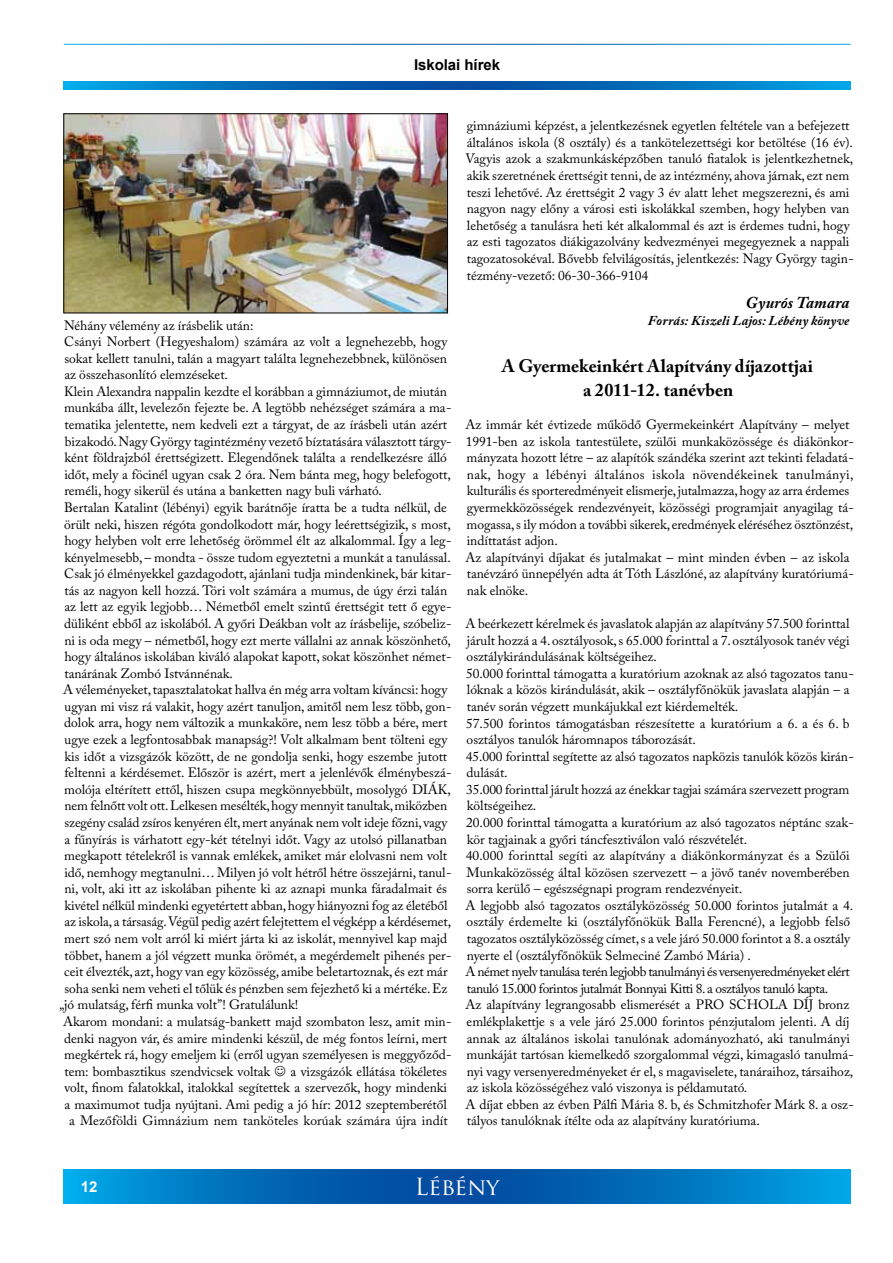
<style>
.page{position:relative;width:893px;height:1263px;background:#fff}
.page>*{position:absolute;margin:0;border:0;box-sizing:border-box;transform-origin:0 0}
.t1{font:22.95px "Trajan Pro";color:#fff}
.t2{font:700 18px/24.2px "Adobe Caslon Pro";letter-spacing:.005em;color:#000;text-align:center}
.t3{font:italic 700 16.5px "Adobe Caslon Pro";letter-spacing:.005em;color:#000}
.t4{font:700 15px "Arial";letter-spacing:-.005em;color:#000}
.t5{font:700 15px "Arial";color:#fff}
.t6{font:13.5px/16.6px "Adobe Caslon Pro";letter-spacing:-.005em;color:#000}
.t7{font:italic 700 13.5px "Adobe Caslon Pro";letter-spacing:.01em;color:#000}
</style>
<div class="page">
<svg style="left:64px;top:81px;width:786px;height:9px;background:#0071bc"></svg>
<svg style="left:64px;top:1169px;width:786px;height:34px;background:#0071bc"></svg>
<img style="left:66px;top:116px;width:380px;height:195px">
<p class="t4" style="left:414px;top:55px;width:88px">Iskolai hírek</p>
<p class="t6" style="left:64px;top:317px;width:191px">Néhány vélemény az írásbelik után:</p>
<p class="t6" style="left:64px;top:333px;width:385px">Csányi Norbert (Hegyeshalom) számára az volt a legnehezebb, hogy</p>
<p class="t6" style="left:64px;top:350px;width:384px">sokat kellett tanulni, talán a magyart találta legnehezebbnek, különösen</p>
<p class="t6" style="left:64px;top:366px;width:165px">az összehasonlító elemzéseket.</p>
<p class="t6" style="left:64px;top:383px;width:385px">Klein Alexandra nappalin kezdte el korábban a gimnáziumot, de miután</p>
<p class="t6" style="left:64px;top:399px;width:389px">munkába állt, levelezőn fejezte be. A legtöbb nehézséget számára a ma-</p>
<p class="t6" style="left:64px;top:416px;width:384px">tematika jelentette, nem kedveli ezt a tárgyat, de az írásbeli után azért</p>
<p class="t6" style="left:65px;top:433px;width:388px">bizakodó. Nagy György tagintézmény vezető bíztatására választott tárgy-</p>
<p class="t6" style="left:65px;top:449px;width:384px">ként földrajzból érettségizett. Elegendőnek találta a rendelkezésre álló</p>
<p class="t6" style="left:64px;top:466px;width:388px">időt, mely a föcinél ugyan csak 2 óra. Nem bánta meg, hogy belefogott,</p>
<p class="t6" style="left:64px;top:482px;width:319px">reméli, hogy sikerül és utána a banketten nagy buli várható.</p>
<p class="t6" style="left:64px;top:499px;width:384px">Bertalan Katalint (lébényi) egyik barátnője íratta be a tudta nélkül, de</p>
<p class="t6" style="left:64px;top:515px;width:388px">örült neki, hiszen régóta gondolkodott már, hogy leérettségizik, s most,</p>
<p class="t6" style="left:64px;top:532px;width:389px">hogy helyben volt erre lehetőség örömmel élt az alkalommal. Így a leg-</p>
<p class="t6" style="left:65px;top:549px;width:388px">kényelmesebb, – mondta - össze tudom egyeztetni a munkát a tanulással.</p>
<p class="t6" style="left:64px;top:565px;width:389px">Csak jó élményekkel gazdagodott, ajánlani tudja mindenkinek, bár kitar-</p>
<p class="t6" style="left:64px;top:582px;width:384px">tás az nagyon kell hozzá. Töri volt számára a mumus, de úgy érzi talán</p>
<p class="t6" style="left:64px;top:598px;width:389px">az lett az egyik legjobb… Németből emelt szintű érettségit tett ő egye-</p>
<p class="t6" style="left:64px;top:615px;width:389px">düliként ebből az iskolából. A győri Deákban volt az írásbelije, szóbeliz-</p>
<p class="t6" style="left:64px;top:632px;width:388px">ni is oda megy – németből, hogy ezt merte vállalni az annak köszönhető,</p>
<p class="t6" style="left:64px;top:648px;width:389px">hogy általános iskolában kiváló alapokat kapott, sokat köszönhet német-</p>
<p class="t6" style="left:64px;top:665px;width:170px">tanárának Zombó Istvánnénak.</p>
<p class="t6" style="left:63px;top:681px;width:386px">A véleményeket, tapasztalatokat hallva én még arra voltam kíváncsi: hogy</p>
<p class="t6" style="left:65px;top:698px;width:388px">ugyan mi visz rá valakit, hogy azért tanuljon, amitől nem lesz több, gon-</p>
<p class="t6" style="left:64px;top:714px;width:385px">dolok arra, hogy nem változik a munkaköre, nem lesz több a bére, mert</p>
<p class="t6" style="left:65px;top:731px;width:384px">ugye ezek a legfontosabbak manapság?! Volt alkalmam bent tölteni egy</p>
<p class="t6" style="left:65px;top:748px;width:384px">kis időt a vizsgázók között, de ne gondolja senki, hogy eszembe jutott</p>
<p class="t6" style="left:64px;top:764px;width:389px">feltenni a kérdésemet. Először is azért, mert a jelenlévők élménybeszá-</p>
<p class="t6" style="left:64px;top:781px;width:388px">molója eltérített ettől, hiszen csupa megkönnyebbült, mosolygó DIÁK,</p>
<p class="t6" style="left:64px;top:797px;width:384px">nem felnőtt volt ott. Lelkesen mesélték, hogy mennyit tanultak, miközben</p>
<p class="t6" style="left:64px;top:814px;width:385px">szegény család zsíros kenyéren élt, mert anyának nem volt ideje főzni, vagy</p>
<p class="t6" style="left:64px;top:830px;width:384px">a fűnyírás is várhatott egy-két tételnyi időt. Vagy az utolsó pillanatban</p>
<p class="t6" style="left:64px;top:847px;width:384px">megkapott tételekről is vannak emlékek, amiket már elolvasni nem volt</p>
<p class="t6" style="left:64px;top:864px;width:389px">idő, nemhogy megtanulni… Milyen jó volt hétről hétre összejárni, tanul-</p>
<p class="t6" style="left:64px;top:880px;width:384px">ni, volt, aki itt az iskolában pihente ki az aznapi munka fáradalmait és</p>
<p class="t6" style="left:65px;top:897px;width:384px">kivétel nélkül mindenki egyetértett abban, hogy hiányozni fog az életéből</p>
<p class="t6" style="left:64px;top:913px;width:388px">az iskola, a társaság. Végül pedig azért felejtettem el végképp a kérdésemet,</p>
<p class="t6" style="left:64px;top:930px;width:384px">mert szó nem volt arról ki miért járta ki az iskolát, mennyivel kap majd</p>
<p class="t6" style="left:64px;top:947px;width:389px">többet, hanem a jól végzett munka örömét, a megérdemelt pihenés per-</p>
<p class="t6" style="left:64px;top:963px;width:385px">ceit élvezték, azt, hogy van egy közösség, amibe beletartoznak, és ezt már</p>
<p class="t6" style="left:64px;top:980px;width:384px">soha senki nem veheti el tőlük és pénzben sem fejezhető ki a mértéke. Ez</p>
<p class="t6" style="left:59px;top:996px;width:240px">„jó mulatság, férfi munka volt”! Gratulálunk!</p>
<p class="t6" style="left:63px;top:1013px;width:390px">Akarom mondani: a mulatság-bankett majd szombaton lesz, amit min-</p>
<p class="t6" style="left:64px;top:1029px;width:384px">denki nagyon vár, és amire mindenki készül, de még fontos leírni, mert</p>
<p class="t6" style="left:64px;top:1046px;width:389px">megkértek rá, hogy emeljem ki (erről ugyan személyesen is meggyőződ-</p>
<p class="t6" style="left:64px;top:1063px;width:207px">tem: bombasztikus szendvicsek voltak</p>
<p class="t6" style="left:64px;top:1063px;width:385px;text-align:right">a vizsgázók ellátása tökéletes<br>volt, finom falatokkal, italokkal segítettek a szervezők, hogy mindenki a maximumot tudja nyújtani. Ami pedig a jó hír: 2012 szeptemberétől a Mezőföldi Gimnázium nem tanköteles korúak számára újra indít</p>
<p class="t6" style="left:465px;top:117px;width:390px">gimnáziumi képzést, a jelentkezésnek egyetlen feltétele van a befejezett általános iskola (8 osztály) és a tankötelezettségi kor betöltése (16 év).<br>Vagyis azok a szakmunkásképzőben tanuló fiatalok is jelentkezhetnek, akik szeretnének érettségit tenni, de az intézmény, ahova járnak, ezt nem teszi lehetővé. Az érettségit 2 vagy 3 év alatt lehet megszerezni, és ami nagyon nagy előny a városi esti iskolákkal szemben, hogy helyben van lehetőség a tanulásra heti két alkalommal és azt is érdemes tudni, hogy az esti tagozatos diákigazolvány kedvezményei megegyeznek a nappali tagozatosokéval. Bővebb felvilágosítás, jelentkezés: Nagy György tagin&shy;tézmény-vezető: 06-30-366-9104</p>
<p class="t3" style="left:745px;top:293px;width:105px">Gyurós Tamara</p>
<p class="t7" style="left:648px;top:312px;width:203px">Forrás: Kiszeli Lajos: Lébény könyve</p>
<h2 class="t2" style="left:502px;top:353px;width:313px">A Gyermekeinkért Alapítvány díjazottjai a 2011-12. tanévben</h2>
<p class="t6" style="left:466px;top:416px;width:390px">Az immár két évtizede működő Gyermekeinkért Alapítvány – melyet 1991-ben az iskola tantestülete, szülői munkaközössége és diákönkor&shy;mányzata hozott létre – az alapítók szándéka szerint azt tekinti feladatá&shy;nak, hogy a lébényi általános iskola növendékeinek tanulmányi, kulturális és sporteredményeit elismerje, jutalmazza, hogy az arra érdemes gyermekközösségek rendezvényeit, közösségi programjait anyagilag tá&shy;mogassa, s ily módon a további sikerek, eredmények eléréséhez ösztönzést, indíttatást adjon.<br>Az alapítványi díjakat és jutalmakat – mint minden évben – az iskola tanévzáró ünnepélyén adta át Tóth Lászlóné, az alapítvány kuratóriumá&shy;nak elnöke.</p>
<p class="t6" style="left:466px;top:615px;width:390px">A beérkezett kérelmek és javaslatok alapján az alapítvány 57.500 forinttal járult hozzá a 4. osztályosok, s 65.000 forinttal a 7. osztályosok tanév végi osztálykirándulásának költségeihez.<br>50.000 forinttal támogatta a kuratórium azoknak az alsó tagozatos tanu&shy;lóknak a közös kirándulását, akik – osztályfőnökük javaslata alapján – a tanév során végzett munkájukkal ezt kiérdemelték.<br>57.500 forintos támogatásban részesítette a kuratórium a 6. a és 6. b osztályos tanulók háromnapos táborozását.<br>45.000 forinttal segítette az alsó tagozatos napközis tanulók közös kirán&shy;dulását.<br>35.000 forinttal járult hozzá az énekkar tagjai számára szervezett program költségeihez.<br>20.000 forinttal támogatta a kuratórium az alsó tagozatos néptánc szak&shy;kör tagjainak a győri táncfesztiválon való részvételét.<br>40.000 forinttal segíti az alapítvány a diákönkormányzat és a Szülői Munkaközösség által közösen szervezett – a jövő tanév novemberében sorra kerülő – egészségnapi program rendezvényeit.<br>A legjobb alsó tagozatos osztályközösség 50.000 forintos jutalmát a 4. osztály érdemelte ki (osztályfőnökük Balla Ferencné), a legjobb felső tagozatos osztályközösség címet, s a vele járó 50.000 forintot a 8. a osztály nyerte el (osztályfőnökük Selmeciné Zambó Mária) .<br>A német nyelv tanulása terén legjobb tanulmányi és versenyeredményeket elért tanuló 15.000 forintos jutalmát Bonnyai Kitti 8. a osztályos tanuló kapta.<br>Az alapítvány legrangosabb elismerését a PRO SCHOLA DÍJ bronz emlékplakettje s a vele járó 25.000 forintos pénzjutalom jelenti. A díj annak az általános iskolai tanulónak adományozható, aki tanulmányi munkáját tartósan kiemelkedő szorgalommal végzi, kimagasló tanulmá&shy;nyi vagy versenyeredményeket ér el, s magaviselete, tanáraihoz, társaihoz, az iskola közösségéhez való viszonya is példamutató.<br>A díjat ebben az évben Pálfi Mária 8. b, és Schmitzhofer Márk 8. a osz&shy;tályos tanulóknak ítélte oda az alapítvány kuratóriuma.</p>
<p class="t5" style="left:81px;top:1177px;width:18px">12</p>
<h1 class="t1" style="left:415px;top:1172px;width:86px">Lébény</h1>
</div>
